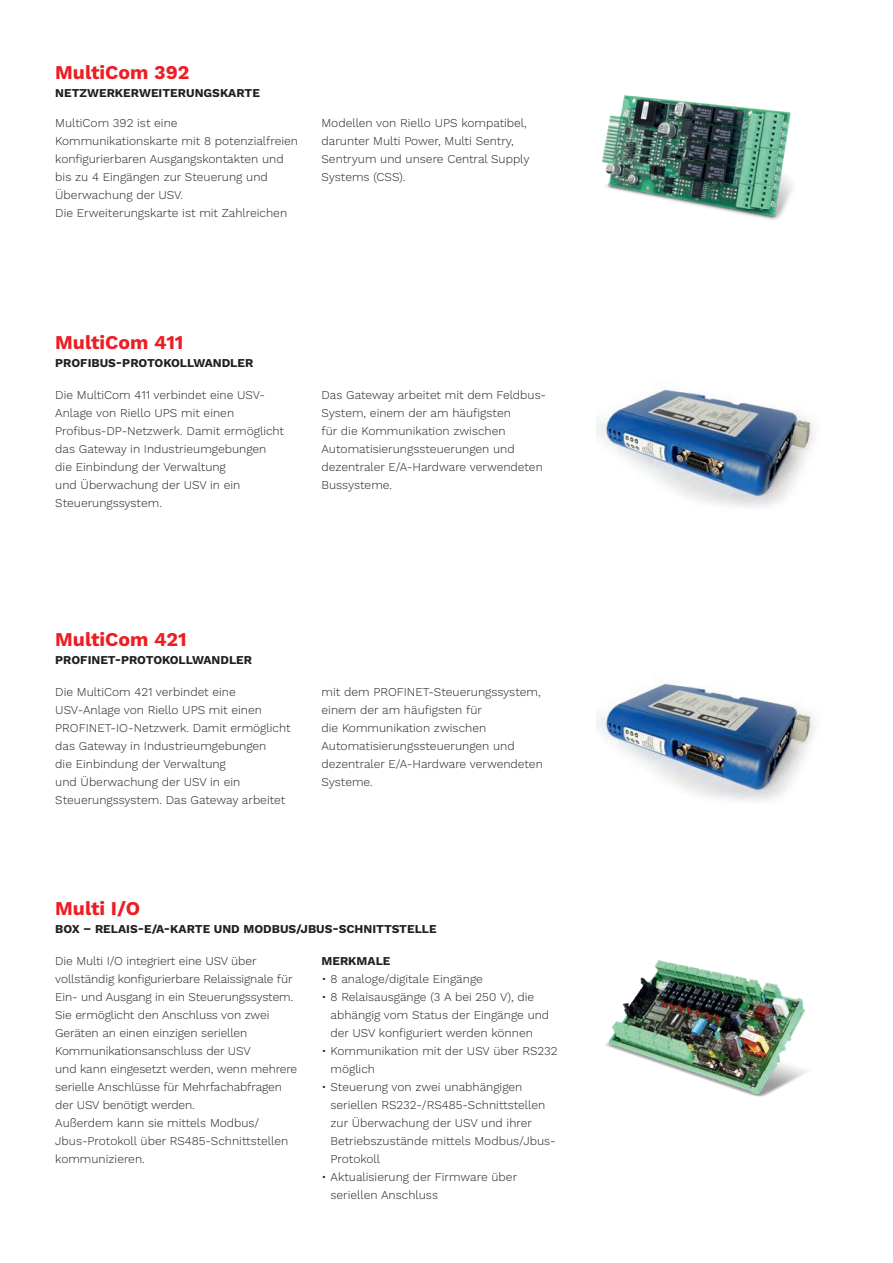
<style>
.page{position:relative;width:893px;height:1263px;background:#fff}
.page>*{position:absolute;margin:0;border:0;box-sizing:border-box;transform-origin:0 0}
.t1{font:700 19.5px "Work Sans";color:#ee1d23}
.t2{font:300 12px/18px "Work Sans";color:#231f20}
.TITOLI{font:700 12px "Work Sans";color:#231f20}
</style>
<div class="page">
<img style="left:602px;top:95px;width:191px;height:125px">
<img style="left:597px;top:388px;width:218px;height:120px">
<img style="left:606px;top:960px;width:200px;height:136px">
<img style="left:597px;top:682px;width:218px;height:120px">
<p class="t1" style="left:55px;top:61px;width:136px">MultiCom 392</p>
<p class="TITOLI" style="left:55px;top:86px;width:206px">NETZWERKERWEITERUNGSKARTE</p>
<p class="t2" style="left:55px;top:115px;width:244px">MultiCom 392 ist eine Kommunikationskarte mit 8 potenzialfreien konfigurierbaren Ausgangskontakten und bis zu 4 Eingängen zur Steuerung und Überwachung der USV.</p>
<p class="t2" style="left:55px;top:205px;width:233px">Die Erweiterungskarte ist mit Zahlreichen</p>
<p class="t2" style="left:322px;top:115px;width:209px">Modellen von Riello UPS kompatibel, darunter Multi Power, Multi Sentry,<br>Sentryum und unsere Central Supply<br>Systems (CSS).</p>
<p class="t1" style="left:55px;top:331px;width:130px">MultiCom 411</p>
<p class="TITOLI" style="left:55px;top:356px;width:200px">PROFIBUS-PROTOKOLLWANDLER</p>
<p class="t2" style="left:55px;top:386px;width:230px">Die MultiCom 411 verbindet eine USV-<br>Anlage von Riello UPS mit einen<br>Profibus-DP-Netzwerk. Damit ermöglicht das Gateway in Industrieumgebungen die Einbindung der Verwaltung<br>und Überwachung der USV in ein<br>Steuerungssystem.</p>
<p class="t2" style="left:322px;top:386px;width:226px">Das Gateway arbeitet mit dem Feldbus-<br>System, einem der am häufigsten<br>für die Kommunikation zwischen<br>Automatisierungssteuerungen und dezentraler E/A-Hardware verwendeten<br>Bussysteme.</p>
<p class="t1" style="left:55px;top:628px;width:133px">MultiCom 421</p>
<p class="TITOLI" style="left:55px;top:653px;width:198px">PROFINET-PROTOKOLLWANDLER</p>
<p class="t2" style="left:55px;top:684px;width:237px">Die MultiCom 421 verbindet eine USV-Anlage von Riello UPS mit einen PROFINET-IO-Netzwerk. Damit ermöglicht das Gateway in Industrieumgebungen<br>die Einbindung der Verwaltung<br>und Überwachung der USV in ein Steuerungssystem. Das Gateway arbeitet</p>
<p class="t2" style="left:322px;top:684px;width:223px">mit dem PROFINET-Steuerungssystem, einem der am häufigsten für<br>die Kommunikation zwischen<br>Automatisierungssteuerungen und dezentraler E/A-Hardware verwendeten<br>Systeme.</p>
<p class="t1" style="left:55px;top:897px;width:86px">Multi I/O</p>
<p class="TITOLI" style="left:55px;top:921px;width:383px">BOX – RELAIS-E/A-KARTE UND MODBUS/JBUS-SCHNITTSTELLE</p>
<p class="t2" style="left:55px;top:952px;width:240px">Die Multi I/O integriert eine USV über vollständig konfigurierbare Relaissignale für Ein- und Ausgang in ein Steuerungssystem.<br>Sie ermöglicht den Anschluss von zwei Geräten an einen einzigen seriellen Kommunikationsanschluss der USV</p>
<p class="t2" style="left:55px;top:1060px;width:244px">und kann eingesetzt werden, wenn mehrere serielle Anschlüsse für Mehrfachabfragen der USV benötigt werden.</p>
<p class="t2" style="left:55px;top:1114px;width:235px">Außerdem kann sie mittels Modbus/<br>Jbus-Protokoll über RS485-Schnittstellen kommunizieren.</p>
<p class="TITOLI" style="left:322px;top:953px;width:70px">MERKMALE</p>
<p class="t2" style="left:322px;top:970px;width:163px">• 8 analoge/digitale Eingänge</p>
<p class="t2" style="left:331px;top:988px;width:220px;text-indent:-9px">• 8 Relaisausgänge (3 A bei 250 V), die abhängig vom Status der Eingänge und der USV konfiguriert werden können</p>
<p class="t2" style="left:331px;top:1042px;width:229px;text-indent:-9px">• Kommunikation mit der USV über RS232 möglich</p>
<p class="t2" style="left:331px;top:1078px;width:227px;text-indent:-9px">• Steuerung von zwei unabhängigen seriellen RS232-/RS485-Schnittstellen zur Überwachung der USV und ihrer<br>Betriebszustände mittels Modbus/Jbus-<br>Protokoll</p>
<p class="t2" style="left:331px;top:1168px;width:188px;text-indent:-9px">• Aktualisierung der Firmware über seriellen Anschluss</p>
</div>
